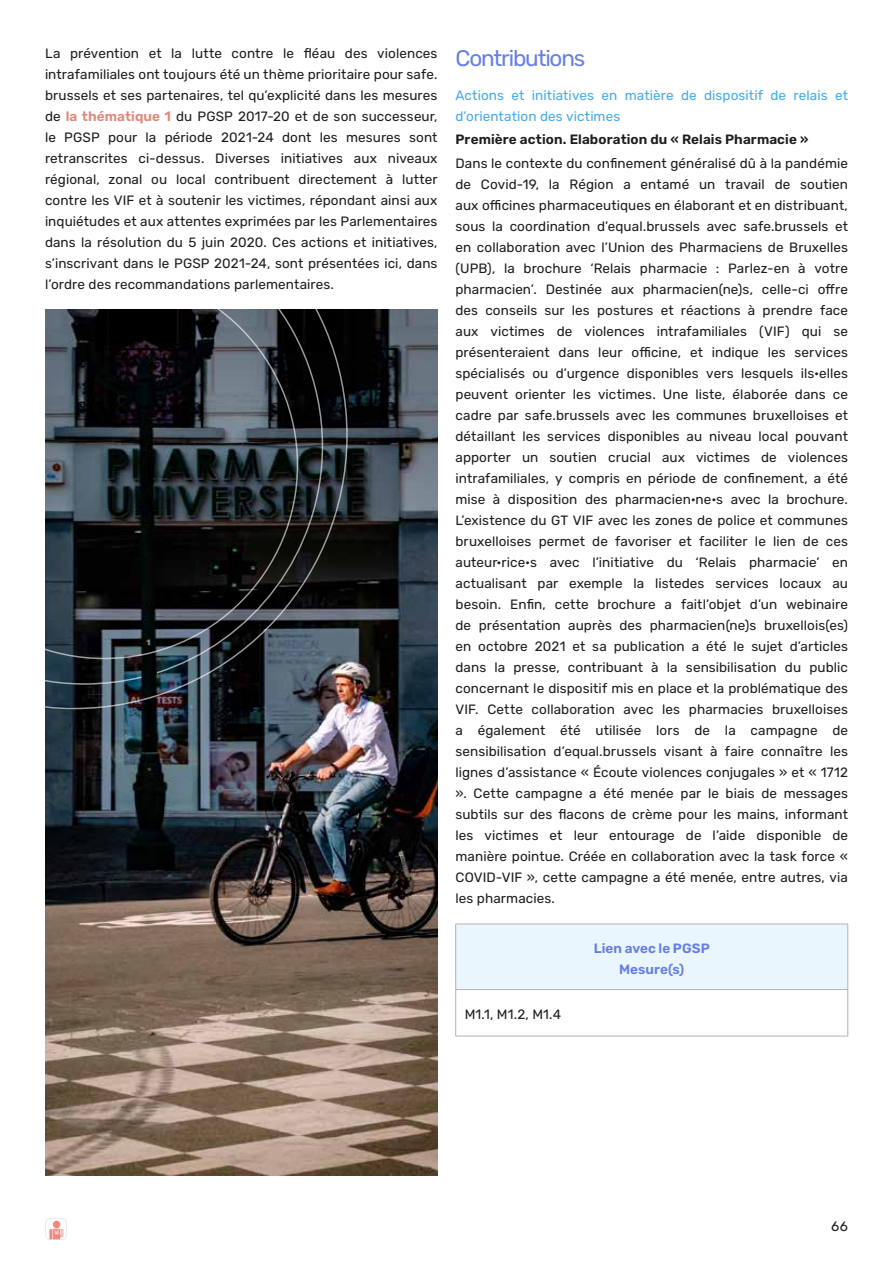
<style>
.page{position:relative;width:893px;height:1263px;background:#fff}
.page>*{position:absolute;margin:0;border:0;box-sizing:border-box;transform-origin:0 0}
.t1{font:22.5px "Rubik";letter-spacing:-.055em;color:#667fe6}
.t2{font:13.5px/21px "Rubik";letter-spacing:.005em;color:#1d1d1b;text-align:justify}
.t3{font:13.5px/21px "Rubik";letter-spacing:.005em;color:#4ae}
.t4{font:600 13.5px "Rubik";letter-spacing:.005em;color:#1d1d1b}
.t5{font:600 13.5px/21px "Rubik";color:#667fe6;text-align:center}
.s1{font-weight:600;color:#e2887a}
</style>
<div class="page">
<img style="left:45px;top:310px;width:392px;height:865px">
<div style="left:0;top:162px;width:368px;height:568px;background:#000;opacity:.11"></div>
<svg style="left:0;top:207px;width:324px;height:478px"></svg>
<div style="left:456px;top:924px;width:392px;height:65px;background:#e9f6fe"></div>
<hr style="left:455px;top:990px;width:1px;height:46px;background:#b3b3b3">
<hr style="left:847px;top:990px;width:1px;height:46px;background:#b3b3b3">
<hr style="left:455px;top:1036px;width:393px;height:1px;background:#b3b3b3">
<hr style="left:455px;top:924px;width:393px;height:1px;background:#b3b3b3">
<hr style="left:455px;top:924px;width:1px;height:65px;background:#b3b3b3">
<hr style="left:847px;top:924px;width:1px;height:65px;background:#b3b3b3">
<hr style="left:455px;top:989px;width:393px;height:1px;background:#b3b3b3">
<svg style="left:45px;top:1218px;width:22px;height:22px"></svg>
<p class="t2" style="left:45px;top:43px;width:394px">La prévention et la lutte contre le fléau des violences intrafamiliales ont toujours été un thème prioritaire pour safe. brussels et ses partenaires, tel qu’explicité dans les mesures de <span class="s1">la thématique 1</span> du PGSP 2017-20 et de son successeur, le PGSP pour la période 2021-24 dont les mesures sont retranscrites ci-dessus. Diverses initiatives aux niveaux régional, zonal ou local contribuent directement à lutter contre les VIF et à soutenir les victimes, répondant ainsi aux inquiétudes et aux attentes exprimées par les Parlementaires dans la résolution du 5 juin 2020. Ces actions et initiatives, s’inscrivant dans le PGSP 2021-24, sont présentées ici, dans l’ordre des recommandations parlementaires.</p>
<h1 class="t1" style="left:455px;top:46px;width:131px">Contributions</h1>
<p class="t3" style="left:455px;top:85px;width:394px">Actions et initiatives en matière de dispositif de relais et d’orientation des victimes</p>
<p class="t4" style="left:455px;top:132px;width:354px">Première action. Elaboration du « Relais Pharmacie »</p>
<p class="t2" style="left:455px;top:153px;width:394px">Dans le contexte du confinement généralisé dû à la pandémie de Covid-19, la Région a entamé un travail de soutien aux officines pharmaceutiques en élaborant et en distribuant, sous la coordination d’equal.brussels avec safe.brussels et en collaboration avec l’Union des Pharmaciens de Bruxelles (UPB), la brochure ‘Relais pharmacie : Parlez-en à votre pharmacien’. Destinée aux pharmacien(ne)s, celle-ci offre des conseils sur les postures et réactions à prendre face aux victimes de violences intrafamiliales (VIF) qui se présenteraient dans leur officine, et indique les services spécialisés ou d’urgence disponibles vers lesquels ils·elles peuvent orienter les victimes. Une liste, élaborée dans ce cadre par safe.brussels avec les communes bruxelloises et détaillant les services disponibles au niveau local pouvant apporter un soutien crucial aux victimes de violences intrafamiliales, y compris en période de confinement, a été mise à disposition des pharmacien·ne·s avec la brochure.<br>L’existence du GT VIF avec les zones de police et communes bruxelloises permet de favoriser et faciliter le lien de ces auteur·rice·s avec l’initiative du ‘Relais pharmacie’ en actualisant par exemple la listedes services locaux au besoin. Enfin, cette brochure a faitl’objet d’un webinaire de présentation auprès des pharmacien(ne)s bruxellois(es) en octobre 2021 et sa publication a été le sujet d’articles dans la presse, contribuant à la sensibilisation du public concernant le dispositif mis en place et la problématique des VIF. Cette collaboration avec les pharmacies bruxelloises a également été utilisée lors de la campagne de sensibilisation d’equal.brussels visant à faire connaître les lignes d’assistance « Écoute violences conjugales » et « 1712 ». Cette campagne a été menée par le biais de messages subtils sur des flacons de crème pour les mains, informant les victimes et leur entourage de l’aide disponible de manière pointue. Créée en collaboration avec la task force « COVID-VIF », cette campagne a été menée, entre autres, via les pharmacies.</p>
<p class="t2" style="left:465px;top:1004px;width:98px">M1.1, M1.2, M1.4</p>
<p class="t5" style="left:594px;top:938px;width:118px">Lien avec le PGSP<br>Mesure(s)</p>
<p class="t2" style="left:831px;top:1216px;width:18px">66</p>
</div>
